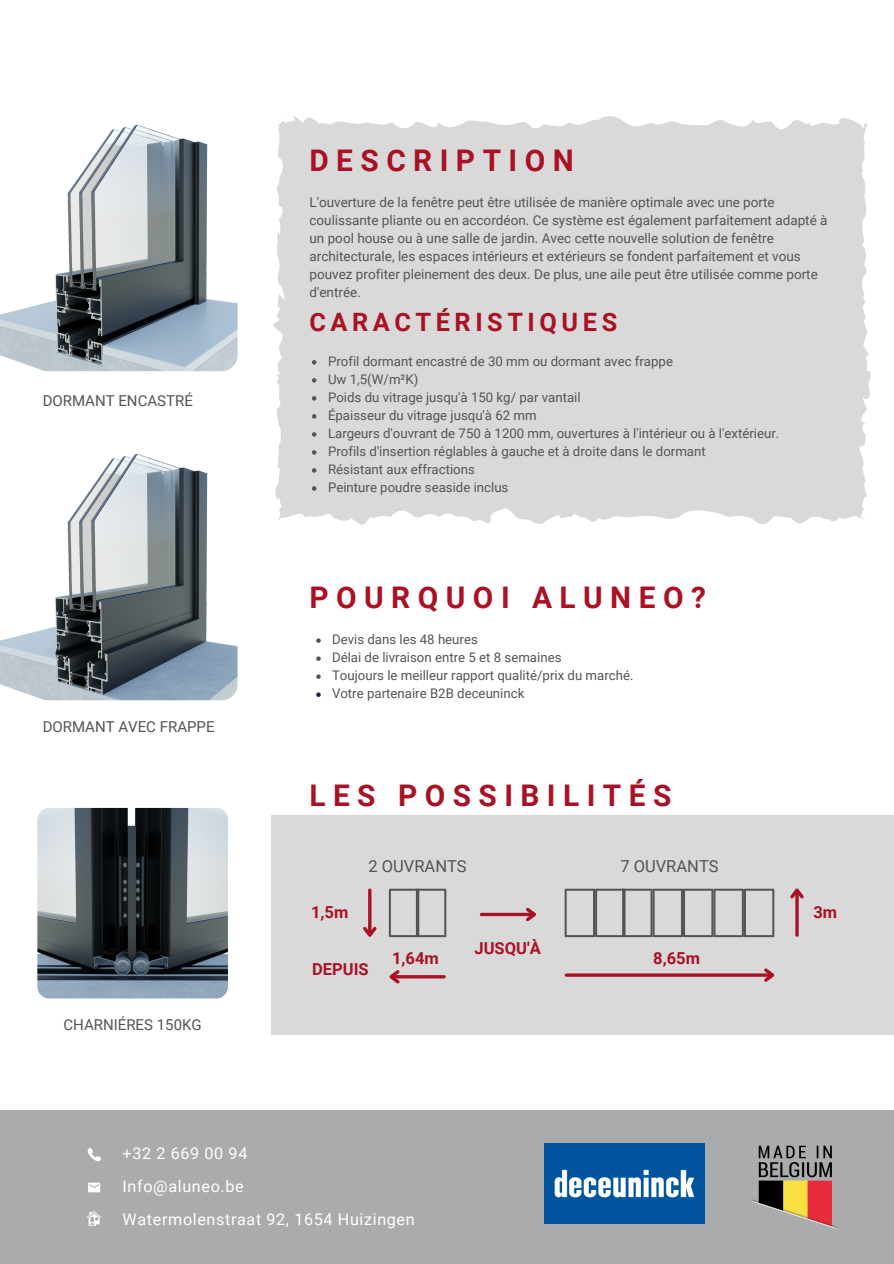
<style>
.page{position:relative;width:894px;height:1264px;background:#fff}
.page>*{position:absolute;margin:0;border:0;box-sizing:border-box;transform-origin:0 0}
.t1{font:700 29.85px "Roboto";letter-spacing:.25em;color:#aa1124}
.t2{font:700 25.35px "Roboto";letter-spacing:.18em;color:#aa1124}
.t3{font:700 16.5px "Roboto";color:#aa1124}
.t4{font:16.5px "Roboto";color:#545454}
.t5{font:16.2px "Roboto";letter-spacing:.04em;color:#fff}
.t6{font:15px "Roboto";color:#545454}
.t7{font:13.5px/18px "Roboto";color:#545454}
.t8{font:13.2px "Roboto";color:#545454}
</style>
<div class="page">
<div style="left:273px;top:116px;width:598px;height:409px;background:#d9d9d9"></div>
<div style="left:271px;top:815px;width:622px;height:219px;background:#d9d9d9"></div>
<svg style="left:389px;top:888px;width:57px;height:49px"></svg>
<hr style="left:795px;top:891px;width:3px;height:44px;background:#aa1124">
<svg style="left:790px;top:888px;width:14px;height:13px"></svg>
<hr style="left:392px;top:975px;width:52px;height:3px;background:#aa1124">
<svg style="left:389px;top:970px;width:13px;height:14px"></svg>
<hr style="left:566px;top:973px;width:205px;height:3px;background:#aa1124">
<svg style="left:760px;top:968px;width:15px;height:14px"></svg>
<svg style="left:564px;top:888px;width:210px;height:49px"></svg>
<img style="left:0;top:454px;width:237px;height:246px">
<img style="left:0;top:125px;width:237px;height:246px">
<img style="left:37px;top:808px;width:191px;height:190px;border-radius:12px">
<div style="left:0;top:1110px;width:893px;height:153px;background:#aaabac"></div>
<svg style="left:87px;top:1211px;width:14px;height:14px"></svg>
<svg style="left:88px;top:1147px;width:13px;height:14px"></svg>
<svg style="left:88px;top:1182px;width:12px;height:10px"></svg>
<img style="left:752px;top:1145px;width:85px;height:84px">
<img style="left:544px;top:1143px;width:160px;height:80px">
<svg style="left:312px;top:360px;width:4px;height:4px"></svg>
<svg style="left:312px;top:378px;width:4px;height:4px"></svg>
<svg style="left:312px;top:396px;width:4px;height:4px"></svg>
<svg style="left:312px;top:414px;width:4px;height:4px"></svg>
<svg style="left:312px;top:432px;width:4px;height:4px"></svg>
<svg style="left:312px;top:450px;width:4px;height:4px"></svg>
<svg style="left:312px;top:468px;width:4px;height:4px"></svg>
<svg style="left:312px;top:486px;width:4px;height:5px"></svg>
<svg style="left:316px;top:638px;width:4px;height:5px"></svg>
<svg style="left:316px;top:656px;width:4px;height:5px"></svg>
<svg style="left:316px;top:674px;width:4px;height:5px"></svg>
<svg style="left:316px;top:692px;width:4px;height:5px"></svg>
<hr style="left:368px;top:890px;width:3px;height:44px;background:#aa1124">
<svg style="left:363px;top:923px;width:14px;height:14px"></svg>
<svg style="left:481px;top:912px;width:41px;height:4px"></svg>
<svg style="left:522px;top:907px;width:14px;height:15px"></svg>
<p class="t6" style="left:43px;top:391px;width:152px">DORMANT ENCASTRÉ</p>
<p class="t6" style="left:43px;top:718px;width:173px">DORMANT AVEC FRAPPE</p>
<p class="t6" style="left:64px;top:1015px;width:140px">CHARNIÉRES 150KG</p>
<p class="t1" style="left:309px;top:144px;width:266px">DESCRIPTION</p>
<p class="t7" style="left:309px;top:193px;width:519px">L'ouverture de la fenêtre peut être utilisée de manière optimale avec une porte coulissante pliante ou en accordéon. Ce système est également parfaitement adapté à un pool house ou à une salle de jardin. Avec cette nouvelle solution de fenêtre architecturale, les espaces intérieurs et extérieurs se fondent parfaitement et vous pouvez profiter pleinement des deux. De plus, une aile peut être utilisée comme porte d'entrée.</p>
<p class="t2" style="left:309px;top:308px;width:309px">CARACTÉRISTIQUES</p>
<p class="t8" style="left:328px;top:353px;width:346px">Profil dormant encastré de 30 mm ou dormant avec frappe</p>
<p class="t8" style="left:328px;top:371px;width:92px">Uw 1,5(W/m²K)</p>
<p class="t8" style="left:328px;top:389px;width:254px">Poids du vitrage jusqu'à 150 kg/ par vantail</p>
<p class="t8" style="left:328px;top:407px;width:210px">Épaisseur du vitrage jusqu'à 62 mm</p>
<p class="t8" style="left:328px;top:425px;width:452px">Largeurs d'ouvrant de 750 à 1200 mm, ouvertures à l'intérieur ou à l'extérieur.</p>
<p class="t8" style="left:328px;top:443px;width:379px">Profils d'insertion réglables à gauche et à droite dans le dormant</p>
<p class="t8" style="left:328px;top:461px;width:148px">Résistant aux effractions</p>
<p class="t8" style="left:328px;top:479px;width:182px">Peinture poudre seaside inclus</p>
<p class="t1" style="left:309px;top:580px;width:398px">POURQUOI ALUNEO?</p>
<p class="t8" style="left:332px;top:631px;width:147px">Devis dans les 48 heures</p>
<p class="t8" style="left:332px;top:649px;width:231px">Délai de livraison entre 5 et 8 semaines</p>
<p class="t8" style="left:332px;top:667px;width:303px">Toujours le meilleur rapport qualité/prix du marché.</p>
<p class="t8" style="left:332px;top:686px;width:194px">Votre partenaire B2B deceuninck</p>
<p class="t1" style="left:309px;top:778px;width:363px">LES POSSIBILITÉS</p>
<p class="t3" style="left:311px;top:903px;width:39px">1,5m</p>
<p class="t4" style="left:368px;top:856px;width:100px">2 OUVRANTS</p>
<p class="t4" style="left:620px;top:856px;width:100px">7 OUVRANTS</p>
<p class="t3" style="left:312px;top:959px;width:58px">DEPUIS</p>
<p class="t3" style="left:474px;top:939px;width:68px">JUSQU'À</p>
<p class="t3" style="left:392px;top:948px;width:48px">1,64m</p>
<p class="t3" style="left:653px;top:948px;width:48px">8,65m</p>
<p class="t3" style="left:813px;top:903px;width:25px">3m</p>
<p class="t5" style="left:122px;top:1143px;width:126px">+32 2 669 00 94</p>
<p class="t5" style="left:122px;top:1176px;width:123px">Info@aluneo.be</p>
<p class="t5" style="left:122px;top:1209px;width:293px">Watermolenstraat 92, 1654 Huizingen</p>
</div>
